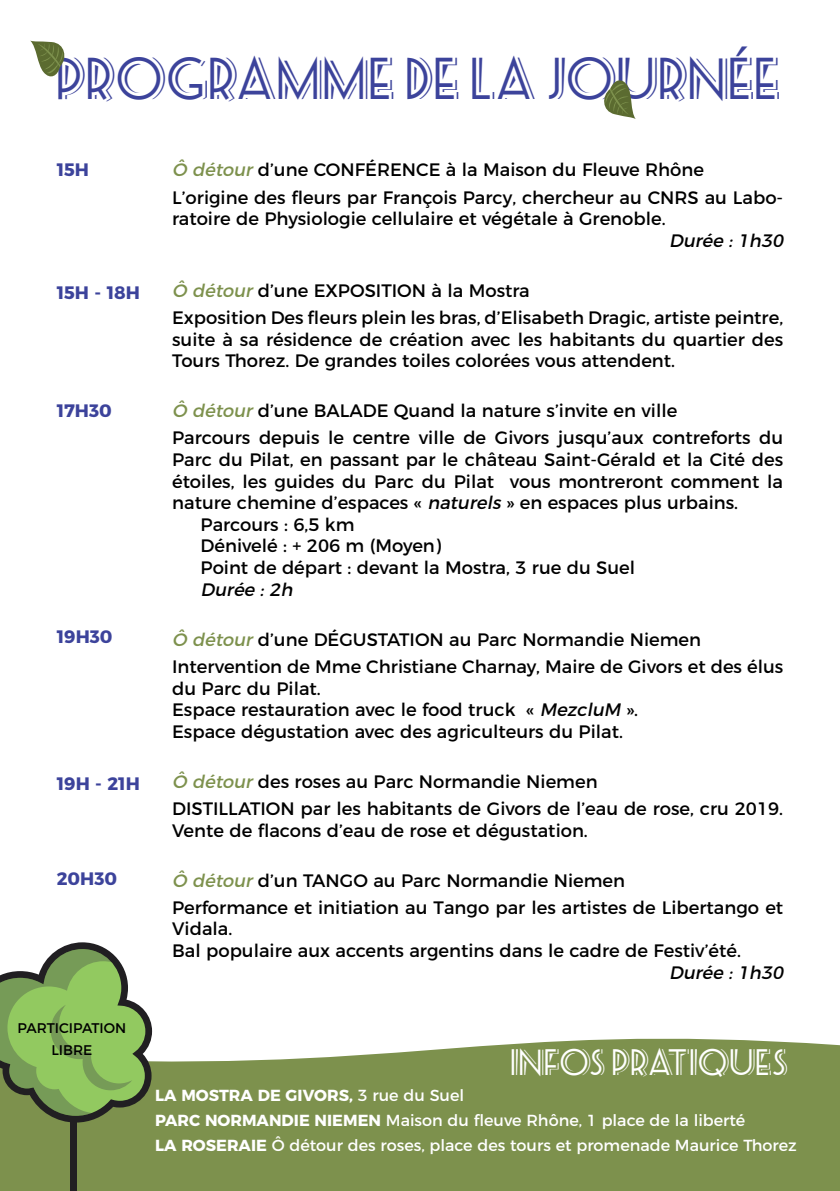
<style>
.page{position:relative;width:840px;height:1191px;background:#fff}
.page>*{position:absolute;margin:0;border:0;box-sizing:border-box;transform-origin:0 0}
.t1{font:48px "Seaside Resort NF";color:#3c439b}
.t2{font:30px "Seaside Resort NF";color:#fff}
.t3{font:18px/21.6px "Montserrat";color:#000}
.t4{font:700 18px "Montserrat";color:#3c439b}
.t5{font:italic 18px "Montserrat";color:#000}
.t6{font:16px "Montserrat";color:#fff}
.t7{font:700 16px "Montserrat";color:#fff}
.t8{font:14px "Montserrat";color:#000}
.s1{font-style:italic;color:#7d914d}
.s2{font-style:italic}
.s3{font-weight:400}
.s4{font-weight:700}
</style>
<div class="page">
<svg style="left:0;top:1030px;width:839px;height:161px;background:#8a9c5f"></svg>
<svg style="left:30px;top:41px;width:35px;height:36px"></svg>
<svg style="left:604px;top:80px;width:31px;height:39px"></svg>
<div style="left:70px;top:1106px;width:7px;height:85px;background:#211f22"></div>
<svg style="left:0;top:942px;width:152px;height:180px;background:#8caf6a"></svg>
<p class="t1" style="left:57px;top:45px;width:725px">PROGRAMME DE LA JOURNÉE</p>
<p class="t4" style="left:57px;top:155px;width:34px">15H</p>
<p class="t4" style="left:57px;top:278px;width:85px">15H - 18H</p>
<p class="t4" style="left:57px;top:396px;width:57px">17H30</p>
<p class="t4" style="left:57px;top:622px;width:57px">19H30</p>
<p class="t4" style="left:57px;top:768px;width:84px">19H - 21H</p>
<p class="t4" style="left:57px;top:863px;width:62px">20H30</p>
<p class="t3" style="left:172px;top:157px;width:533px"><span class="s1">Ô détour</span>d’une CONFÉRENCE à la Maison du Fleuve Rhône</p>
<p class="t3" style="left:172px;top:185px;width:612px">L’origine des fleurs par François Parcy, chercheur au CNRS au Labo&shy;ratoire de Physiologie cellulaire et végétale à Grenoble.</p>
<p class="t5" style="left:668px;top:226px;width:120px">Durée :1h30</p>
<p class="t3" style="left:172px;top:278px;width:359px"><span class="s1">Ô détour</span>d’une EXPOSITION à la Mostra</p>
<p class="t3" style="left:172px;top:305px;width:612px;text-align:justify">Exposition Des fleurs plein les bras, d’Elisabeth Dragic, artiste peintre, suite à sa résidence de création avec les habitants du quartier des Tours Thorez. De grandes toiles colorées vous attendent.</p>
<p class="t3" style="left:172px;top:398px;width:506px"><span class="s1">Ô détour</span>d’une BALADE Quand la nature s’invite en ville</p>
<p class="t3" style="left:172px;top:426px;width:612px;text-align:justify">Parcours depuis le centre ville de Givors jusqu’aux contreforts du Parc du Pilat, en passant par le château Saint-Gérald et la Cité des étoiles, les guides du Parc du Pilat vous montreront comment la nature chemine d’espaces « <span class="s2">naturels</span>» en espaces plus urbains.</p>
<p class="t3" style="left:200px;top:512px;width:155px">Parcours : 6,5 km</p>
<p class="t3" style="left:200px;top:534px;width:242px">Dénivelé : + 206 m (Moyen)</p>
<p class="t3" style="left:200px;top:555px;width:436px">Point de départ : devant la Mostra, 3 rue du Suel</p>
<p class="t5" style="left:200px;top:575px;width:98px">Durée :2h</p>
<p class="t3" style="left:172px;top:627px;width:530px"><span class="s1">Ô détour</span>d’une DÉGUSTATION au Parc Normandie Niemen</p>
<p class="t3" style="left:172px;top:654px;width:612px">Intervention de Mme Christiane Charnay, Maire de Givors et des élus du Parc du Pilat.</p>
<p class="t3" style="left:172px;top:697px;width:467px">Espace restauration avec le food truck « <span class="s2">MezcluM</span> ».</p>
<p class="t3" style="left:172px;top:719px;width:452px">Espace dégustation avec des agriculteurs du Pilat.</p>
<p class="t3" style="left:172px;top:769px;width:426px"><span class="s1">Ô détour</span>des roses au Parc Normandie Niemen</p>
<p class="t3" style="left:172px;top:796px;width:612px">DISTILLATION par les habitants de Givors de l’eau de rose, cru 2019.<br>Vente de flacons d’eau de rose et dégustation.</p>
<p class="t3" style="left:172px;top:868px;width:454px"><span class="s1">Ô détour</span>d’un TANGO au Parc Normandie Niemen</p>
<p class="t3" style="left:172px;top:895px;width:612px">Performance et initiation au Tango par les artistes de Libertango et<br>Vidala.</p>
<p class="t3" style="left:172px;top:938px;width:570px">Bal populaire aux accents argentins dans le cadre de Festiv’été.</p>
<p class="t5" style="left:668px;top:958px;width:120px">Durée :1h30</p>
<p class="t8" style="left:18px;top:1016px;width:110px">PARTICIPATION</p>
<p class="t8" style="left:51px;top:1038px;width:42px">LIBRE</p>
<p class="t2" style="left:510px;top:1041px;width:279px">INFOS PRATIQUES</p>
<p class="t7" style="left:155px;top:1082px;width:310px">LA MOSTRA DE GIVORS, <span class="s3">3 rue du Suel</span></p>
<p class="t6" style="left:155px;top:1107px;width:591px"><span class="s4">PARC NORMANDIE NIEMEN</span> Maison du fleuve Rhône, 1 place de la liberté</p>
<p class="t6" style="left:155px;top:1132px;width:642px"><span class="s4">LA ROSERAIE</span> Ô détour des roses, place des tours et promenade Maurice Thorez</p>
</div>
